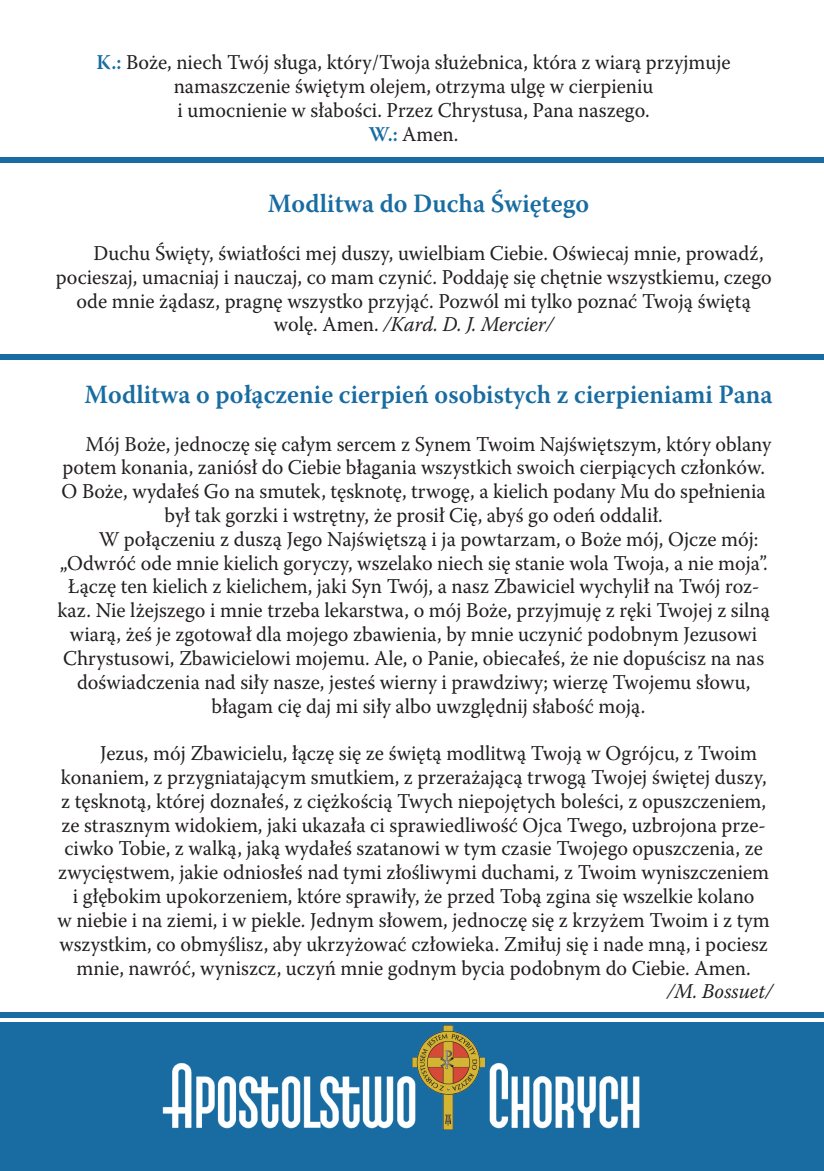
<style>
.page{position:relative;width:824px;height:1171px;background:#fff}
.page>*{position:absolute;margin:0;border:0;box-sizing:border-box;transform-origin:0 0}
._01_body_tekst{font:600 26.25px "Warnock Pro";color:#186ca1;scale:.96 1}
._01_body_tekst-2{font:21px "Warnock Pro";color:#231f20;scale:.96 1}
._03_body_bez_akapitu{font:21px "Warnock Pro";color:#231f20;scale:.96 1}
._01_body_tekst-3{font:italic 21px "Warnock Pro";color:#231f20;scale:.96 1}
.s1{font-weight:600;color:#186ca1}
.s2{font-style:normal}
</style>
<div class="page">
<div style="left:0;top:354px;width:823px;height:6px;background:#186ca1"></div>
<div style="left:0;top:1022px;width:823px;height:149px;background:#186ca1"></div>
<img style="left:162px;top:1057px;width:478px;height:72px">
<div style="left:0;top:1012px;width:823px;height:6px;background:#186ca1"></div>
<img style="left:412px;top:1025px;width:72px;height:104px">
<div style="left:0;top:157px;width:823px;height:6px;background:#186ca1"></div>
<p class="_03_body_bez_akapitu" style="left:97px;top:50px;width:662px"><span class="s1">K.:</span> Boże, niech Twój sługa, który/Twoja służebnica, która z wiarą przyjmuje</p>
<p class="_03_body_bez_akapitu" style="left:174px;top:74px;width:501px">namaszczenie świętym olejem, otrzyma ulgę w cierpieniu</p>
<p class="_03_body_bez_akapitu" style="left:177px;top:98px;width:493px">i umocnienie w słabości. Przez Chrystusa, Pana naszego.</p>
<p class="_03_body_bez_akapitu" style="left:369px;top:121px;width:95px"><span class="s1">W.:</span> Amen.</p>
<p class="_01_body_tekst" style="left:268px;top:188px;width:336px">Modlitwa do Ducha Świętego</p>
<p class="_01_body_tekst-2" style="left:93px;top:240px;width:699px">Duchu Święty, światłości mej duszy, uwielbiam Ciebie. Oświecaj mnie, prowadź,</p>
<p class="_01_body_tekst-2" style="left:56px;top:264px;width:747px">pocieszaj, umacniaj i nauczaj, co mam czynić. Poddaję się chętnie wszystkiemu, czego</p>
<p class="_01_body_tekst-2" style="left:76px;top:288px;width:704px">ode mnie żądasz, pragnę wszystko przyjąć. Pozwól mi tylko poznać Twoją świętą</p>
<p class="_01_body_tekst-3" style="left:274px;top:312px;width:292px"><span class="s2">wolę. Amen.</span> /Kard. D. J. Mercier/</p>
<p class="_01_body_tekst" style="left:84px;top:378px;width:718px">Modlitwa o połączenie cierpień osobistych z cierpieniami Pana</p>
<p class="_01_body_tekst-2" style="left:86px;top:431px;width:716px">Mój Boże, jednoczę się całym sercem z Synem Twoim Najświętszym, który oblany</p>
<p class="_01_body_tekst-2" style="left:62px;top:455px;width:733px">potem konania, zaniósł do Ciebie błagania wszystkich swoich cierpiących członków.</p>
<p class="_01_body_tekst-2" style="left:62px;top:479px;width:735px">O Boże, wydałeś Go na smutek, tęsknotę, trwogę, a kielich podany Mu do spełnienia</p>
<p class="_01_body_tekst-2" style="left:164px;top:502px;width:520px">był tak gorzki i wstrętny, że prosił Cię, abyś go odeń oddalił.</p>
<p class="_01_body_tekst-2" style="left:99px;top:526px;width:688px">W połączeniu z duszą Jego Najświętszą i ja powtarzam, o Boże mój, Ojcze mój:</p>
<p class="_01_body_tekst-2" style="left:60px;top:550px;width:738px">„Odwróć ode mnie kielich goryczy, wszelako niech się stanie wola Twoja, a nie moja”.</p>
<p class="_01_body_tekst-2" style="left:68px;top:574px;width:722px">Łączę ten kielich z kielichem, jaki Syn Twój, a nasz Zbawiciel wychylił na Twój roz-</p>
<p class="_01_body_tekst-2" style="left:57px;top:598px;width:743px">kaz. Nie lżejszego i mnie trzeba lekarstwa, o mój Boże, przyjmuję z ręki Twojej z silną</p>
<p class="_01_body_tekst-2" style="left:70px;top:621px;width:717px">wiarą, żeś je zgotował dla mojego zbawienia, by mnie uczynić podobnym Jezusowi</p>
<p class="_01_body_tekst-2" style="left:63px;top:645px;width:731px">Chrystusowi, Zbawicielowi mojemu. Ale, o Panie, obiecałeś, że nie dopuścisz na nas</p>
<p class="_01_body_tekst-2" style="left:77px;top:669px;width:702px">doświadczenia nad siły nasze, jesteś wierny i prawdziwy; wierzę Twojemu słowu,</p>
<p class="_01_body_tekst-2" style="left:211px;top:693px;width:453px">błagam cię daj mi siły albo uwzględnij słabość moją.</p>
<p class="_01_body_tekst-2" style="left:100px;top:740px;width:685px">Jezus, mój Zbawicielu, łączę się ze świętą modlitwą Twoją w Ogrójcu, z Twoim</p>
<p class="_01_body_tekst-2" style="left:61px;top:764px;width:736px">konaniem, z przygniatającym smutkiem, z przerażającą trwogą Twojej świętej duszy,</p>
<p class="_01_body_tekst-2" style="left:61px;top:788px;width:735px">z tęsknotą, której doznałeś, z ciężkością Twych niepojętych boleści, z opuszczeniem,</p>
<p class="_01_body_tekst-2" style="left:61px;top:812px;width:735px">ze strasznym widokiem, jaki ukazała ci sprawiedliwość Ojca Twego, uzbrojona prze-</p>
<p class="_01_body_tekst-2" style="left:64px;top:836px;width:729px">ciwko Tobie, z walką, jaką wydałeś szatanowi w tym czasie Twojego opuszczenia, ze</p>
<p class="_01_body_tekst-2" style="left:58px;top:859px;width:742px">zwycięstwem, jakie odniosłeś nad tymi złośliwymi duchami, z Twoim wyniszczeniem</p>
<p class="_01_body_tekst-2" style="left:73px;top:883px;width:711px">i głębokim upokorzeniem, które sprawiły, że przed Tobą zgina się wszelkie kolano</p>
<p class="_01_body_tekst-2" style="left:57px;top:907px;width:743px">w niebie i na ziemi, i w piekle. Jednym słowem, jednoczę się z krzyżem Twoim i z tym</p>
<p class="_01_body_tekst-2" style="left:59px;top:931px;width:739px">wszystkim, co obmyślisz, aby ukrzyżować człowieka. Zmiłuj się i nade mną, i pociesz</p>
<p class="_01_body_tekst-2" style="left:77px;top:955px;width:703px">mnie, nawróć, wyniszcz, uczyń mnie godnym bycia podobnym do Ciebie. Amen.</p>
<p class="_01_body_tekst-3" style="left:666px;top:979px;width:112px">/M. Bossuet/</p>
</div>
